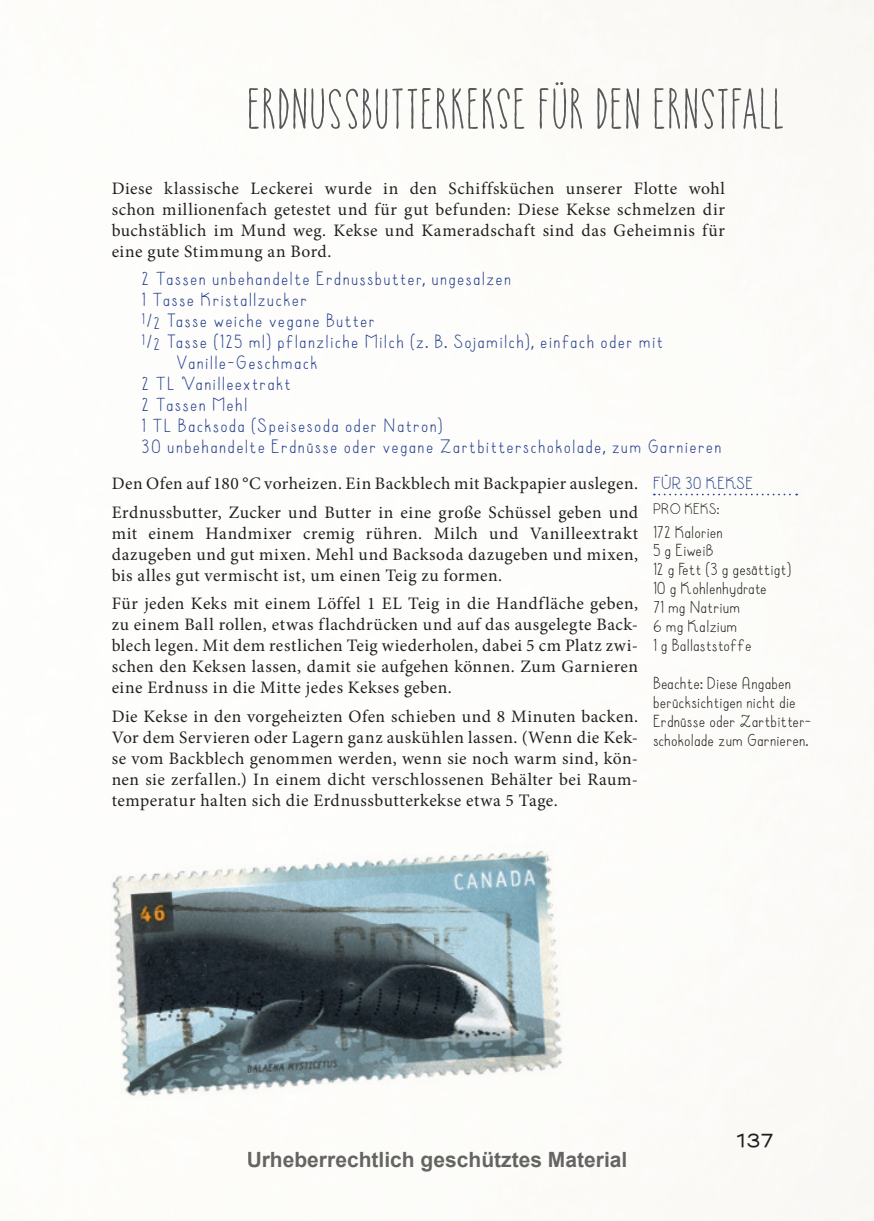
<style>
.page{position:relative;width:874px;height:1221px;background:#fff}
.page>*{position:absolute;margin:0;border:0;box-sizing:border-box;transform-origin:0 0}
.t1{font:52.5px "Catalina Anacapa Sans";letter-spacing:-.01em;color:#57585a}
.t2{font:700 21px "Arial";color:rgb(0 0 0/.6)}
.t3{font:17.5px/21px "Minion Pro";letter-spacing:.03em;color:#231f20;text-align:justify}
.t4{font:17.5px "Catalina Clemente";letter-spacing:.065em;color:#253f8e}
.t5{font:800 17.5px "Sansumi";color:#231f20}
.t6{font:15.75px/18.9px "Catalina Clemente";color:#231f20}
.t7{font:15.75px "Catalina Clemente";color:#253f8e}
.t8{font:14px "Catalina Clemente";color:#231f20}
</style>
<div class="page">
<img style="left:561px;top:0;width:312px;height:1220px">
<svg style="left:653px;top:493px;width:143px;height:2px"></svg>
<img style="left:112px;top:841px;width:456px;height:260px">
<h1 class="t1" style="left:246px;top:77px;width:540px">ERDNUSSBUTTERKEKSE FÜR DEN ERNSTFALL</h1>
<p class="t3" style="left:112px;top:178px;width:614px">Diese klassische Leckerei wurde in den Schiffsküchen unserer Flotte wohl schon millionenfach getestet und für gut befunden: Diese Kekse schmelzen dir buchstäblich im Mund weg. Kekse und Kameradschaft sind das Geheimnis für eine gute Stimmung an Bord.</p>
<p class="t4" style="left:141px;top:268px;width:371px">2 Tassen unbehandelte Erdnussbutter, ungesalzen</p>
<p class="t4" style="left:141px;top:289px;width:167px">1 Tasse Kristallzucker</p>
<p class="t4" style="left:141px;top:310px;width:235px"><sup>1</sup>/<sub>2</sub> Tasse weiche vegane Butter</p>
<p class="t4" style="left:141px;top:331px;width:523px"><sup>1</sup>/<sub>2</sub> Tasse (125 ml) pflanzliche Milch (z. B. Sojamilch), einfach oder mit</p>
<p class="t4" style="left:176px;top:352px;width:143px">Vanille-Geschmack</p>
<p class="t4" style="left:141px;top:373px;width:151px">2 TL Vanilleextrakt</p>
<p class="t4" style="left:141px;top:394px;width:107px">2 Tassen Mehl</p>
<p class="t4" style="left:141px;top:415px;width:302px">1 TL Backsoda (Speisesoda oder Natron)</p>
<p class="t4" style="left:141px;top:436px;width:581px">30 unbehandelte Erdnüsse oder vegane Zartbitterschokolade, zum Garnieren</p>
<p class="t3" style="left:112px;top:469px;width:527px;line-height:28.3px">Den Ofen auf 180 °C vorheizen. Ein Backblech mit Backpapier auslegen.<br>Erdnussbutter, Zucker und Butter in eine große Schüssel geben und</p>
<p class="t3" style="left:112px;top:522px;width:527px">mit einem Handmixer cremig rühren. Milch und Vanilleextrakt dazugeben und gut mixen. Mehl und Backsoda dazugeben und mixen, bis alles gut vermischt ist, um einen Teig zu formen.</p>
<p class="t3" style="left:112px;top:593px;width:527px">Für jeden Keks mit einem Löffel 1 EL Teig in die Handfläche geben, zu einem Ball rollen, etwas flachdrücken und auf das ausgelegte Back&shy;blech legen. Mit dem restlichen Teig wiederholen, dabei 5 cm Platz zwi&shy;schen den Keksen lassen, damit sie aufgehen können. Zum Garnieren eine Erdnuss in die Mitte jedes Kekses geben.</p>
<p class="t3" style="left:112px;top:705px;width:527px">Die Kekse in den vorgeheizten Ofen schieben und 8 Minuten backen.<br>Vor dem Servieren oder Lagern ganz auskühlen lassen. (Wenn die Kek&shy;se vom Backblech genommen werden, wenn sie noch warm sind, kön&shy;nen sie zerfallen.) In einem dicht verschlossenen Behälter bei Raum&shy;temperatur halten sich die Erdnussbutterkekse etwa 5 Tage.</p>
<p class="t7" style="left:652px;top:473px;width:102px">FÜR 30 KEKSE</p>
<p class="t8" style="left:652px;top:500px;width:68px">PRO KEKS:</p>
<p class="t6" style="left:652px;top:523px;width:140px">172 Kalorien<br>5 g Eiweiß<br>12 g Fett (3 g gesättigt)<br>10 g Kohlenhydrate<br>71 mg Natrium<br>6 mg Kalzium<br>1 g Ballaststoffe</p>
<p class="t6" style="left:652px;top:674px;width:160px">Beachte: Diese Angaben berücksichtigen nicht die<br>Erdnüsse oder Zartbitter&shy;schokolade zum Garnieren.</p>
<p class="t2" style="left:246px;top:1145px;width:382px">Urheberrechtlich geschütztes Material</p>
<p class="t5" style="left:735px;top:1129px;width:40px">137</p>
</div>
